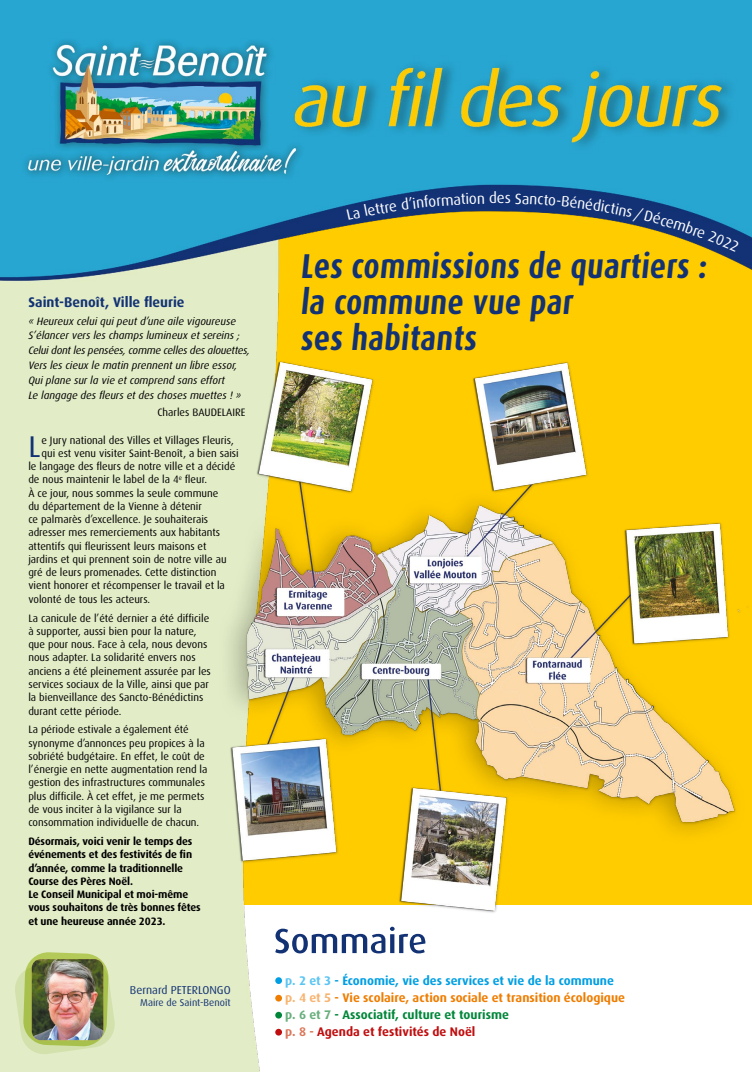
<style>
.page{position:relative;width:752px;height:1072px;background:#fff}
.page>*{position:absolute;margin:0;border:0;box-sizing:border-box;transform-origin:0 0}
.t1{font:700 34.5px/36px "Dax Condensed";color:#123274}
.t2{font:30px "Dax";color:#123274}
.t3{font:15px "Dax";color:#fff}
.t4{font:700 14px "Dax";color:#123274}
.t5{font:700 12.5px/17px "Dax";color:#ef7d00}
.t6{font:11.5px "Dax";color:#123274}
.t7{font:10.8px/13.3px "Dax";color:#000}
.t8{font:italic 10.8px/14.8px "Dax";color:#000}
.t9{font:700 10.8px/13.2px "Dax";letter-spacing:-.01em;color:#000}
.t10{font:10px "Dax";color:#123274}
.s1{color:#5bc5f2}
.s2{color:#009fe3}
.s3{color:#f8b471}
.s4{color:#68af7c}
.s5{color:#008639}
.s6{color:#da775a}
.s7{color:#c00d0e}
</style>
<div class="page">
<img style="left:0;top:0;width:751px;height:1072px">
<img style="left:196px;top:261px;width:551px;height:660px">
<svg style="left:275px;top:926px;width:150px;height:27px"></svg>
<div style="left:275px;top:977px;width:7px;height:7px;background:#009fe3;border-radius:50%"></div>
<div style="left:275px;top:994px;width:7px;height:7px;background:#ef7d00;border-radius:50%"></div>
<div style="left:275px;top:1011px;width:7px;height:7px;background:#008639;border-radius:50%"></div>
<div style="left:275px;top:1028px;width:7px;height:7px;background:#c00d0e;border-radius:50%"></div>
<svg style="left:13px;top:951px;width:103px;height:104px"></svg>
<img style="left:32px;top:959px;width:71px;height:81px">
<svg style="left:346px;top:192px;width:149px;height:28px"></svg>
<svg style="left:505px;top:193px;width:234px;height:59px"></svg>
<p class="t4" style="left:28px;top:294px;width:158px">Saint-Benoît, Ville fleurie</p>
<p class="t8" style="left:28px;top:313px;width:223px">« Heureux celui qui peut d’une aile vigoureuse S’élancer vers les champs lumineux et sereins ; Celui dont les pensées, comme celles des alouettes, Vers les cieux le matin prennent un libre essor, Qui plane sur la vie et comprend sans effort<br>Le langage des fleurs et des choses muettes ! »</p>
<p class="t7" style="left:157px;top:406px;width:89px">Charles BAUDELAIRE</p>
<h2 class="t2" style="left:28px;top:430px;width:14px">L</h2>
<p class="t7" style="left:41px;top:433px;width:194px">e Jury national des Villes et Villages Fleuris,</p>
<p class="t7" style="left:41px;top:446px;width:199px">qui est venu visiter Saint-Benoît, a bien saisi</p>
<p class="t7" style="left:28px;top:460px;width:208px">le langage des fleurs de notre ville et a décidé</p>
<p class="t7" style="left:28px;top:473px;width:180px">de nous maintenir le label de la 4<sup>e</sup> fleur.</p>
<p class="t7" style="left:28px;top:486px;width:191px">À ce jour, nous sommes la seule commune</p>
<p class="t7" style="left:28px;top:499px;width:175px">du département de la Vienne à détenir</p>
<p class="t7" style="left:28px;top:513px;width:181px">ce palmarès d’excellence. Je souhaiterais</p>
<p class="t7" style="left:28px;top:526px;width:193px">adresser mes remerciements aux habitants</p>
<p class="t7" style="left:28px;top:539px;width:179px">attentifs qui fleurissent leurs maisons et</p>
<p class="t7" style="left:28px;top:552px;width:200px">jardins et qui prennent soin de notre ville au</p>
<p class="t7" style="left:28px;top:566px;width:189px">gré de leurs promenades. Cette distinction</p>
<p class="t7" style="left:28px;top:579px;width:198px">vient honorer et récompenser le travail et la</p>
<p class="t7" style="left:28px;top:592px;width:123px">volonté de tous les acteurs.</p>
<p class="t7" style="left:28px;top:611px;width:184px">La canicule de l’été dernier a été difficile à supporter, aussi bien pour la nature, que pour nous. Face à cela, nous devons nous adapter. La solidarité envers nos anciens a été pleinement assurée par les services sociaux de la Ville, ainsi que par la bienveillance des Sancto-Bénédictins durant cette période.</p>
<p class="t7" style="left:28px;top:723px;width:180px">La période estivale a également été synonyme d’annonces peu propices à la sobriété budgétaire. En effet, le coût de l’énergie en nette augmentation rend la gestion des infrastructures communales plus difficile. À cet effet, je me permets de vous inciter à la vigilance sur la consommation individuelle de chacun.</p>
<p class="t9" style="left:28px;top:835px;width:174px">Désormais, voici venir le temps des événements et des festivités de fin d’année, comme la traditionnelle<br>Course des Pères Noël.<br>Le Conseil Municipal et moi-même vous souhaitons de très bonnes fêtes et une heureuse année 2023.</p>
<p class="t6" style="left:130px;top:983px;width:102px">Bernard PETERLONGO</p>
<p class="t10" style="left:140px;top:996px;width:92px">Maire de Saint-Benoît</p>
<h3 class="t3" style="left:496px;top:190px;width:9px">e</h3>
<h1 class="t1" style="left:300px;top:248px;width:411px">Les commissions de quartiers : la commune vue par<br>ses habitants</h1>
<p class="t5" style="left:285px;top:971px;width:341px"><span class="s1">p. 2 et 3</span> <span class="s2">- Économie, vie des services et vie de la commune </span><span class="s3">p. 4 et 5</span> - Vie scolaire, action sociale et transition écologique <span class="s4">p. 6 et 7</span> <span class="s5">- Associatif, culture et tourisme<br></span><span class="s6">p. 8 -</span> <span class="s7">Agenda et festivités de Noël</span></p>
</div>
